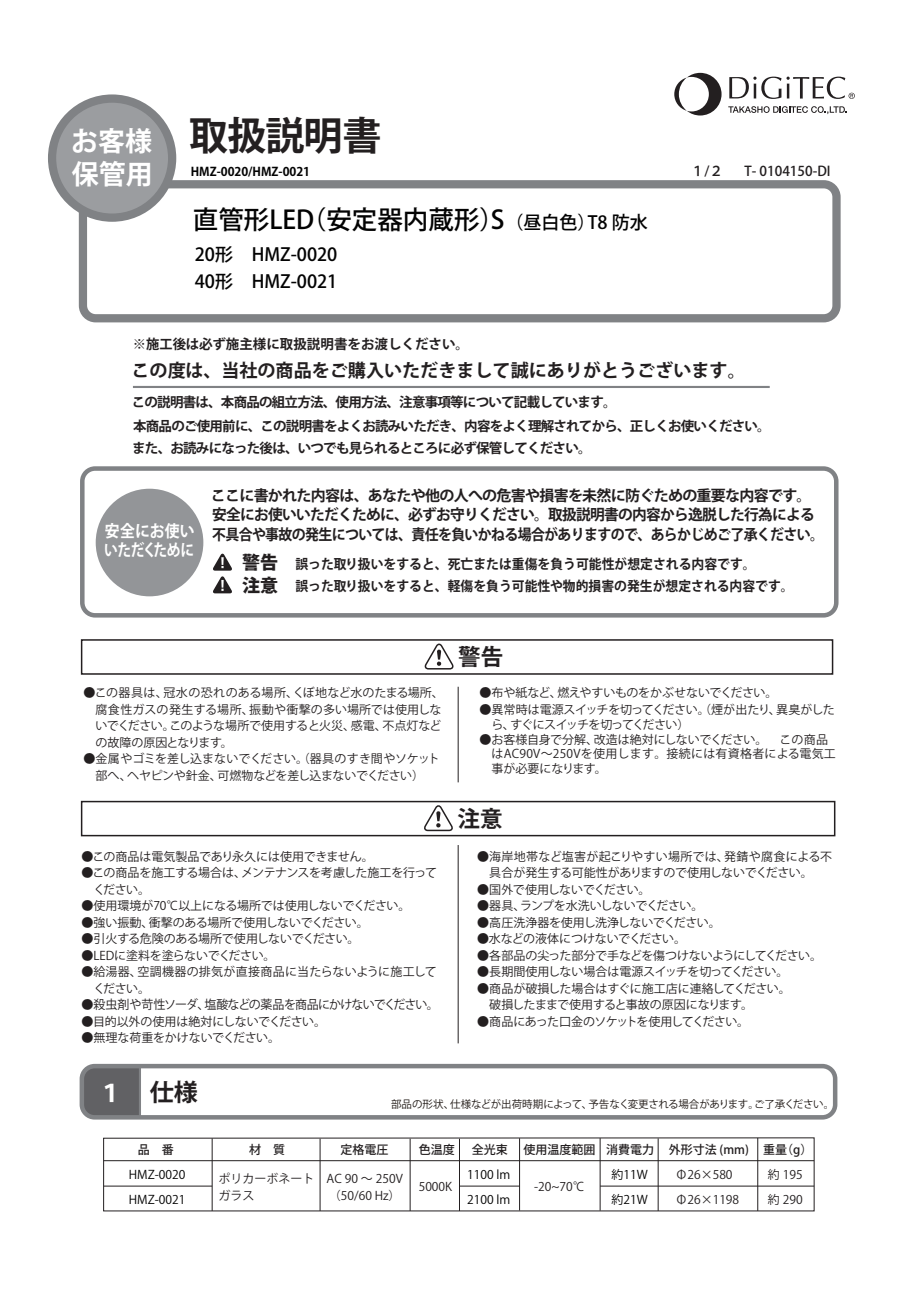
<style>
.page{position:relative;width:919px;height:1289px;background:#fff}
.page>*{position:absolute;margin:0;border:0;box-sizing:border-box;transform-origin:0 0}
.t1{font:700 39px "Koz Go Pro";letter-spacing:-.025em;color:#231f20}
.t2{font:700 27px "Koz Go Pro";color:#fff}
.t3{font:500 25.5px "Koz Go Pro";color:#030303}
.t4{font:700 24px "Koz Go Pro";color:#231f20}
.t5{font:700 22.5px "Koz Go Pro";color:#231f20}
.t6{font:700 18px "Koz Go Pro";color:#231f20}
.t7{font:500 18px/27px "Koz Go Pro";color:#030303}
.t8{font:800 18px/23.1px "Koz Go Pro";color:#231f20}
.t9{font:700 16.5px "Koz Go Pro";letter-spacing:-.04em;color:#fff;scale:.83 1}
.t10{font:700 15px "Koz Go Pro";letter-spacing:-.05em;color:#231f20}
.t11{font:700 15px "Koz Go Pro";letter-spacing:-.05em;color:#231f20;scale:.93 1}
.t12{font:700 13.5px/23.1px "Koz Go Pro";letter-spacing:-.055em;color:#231f20}
.t13{font:700 13.5px/22.6px "Koz Go Pro";color:#231f20;scale:.95 1}
.t14{font:700 13.5px "Koz Go Pro";color:#231f20}
.t15{font:500 13.5px "Koz Go Pro";color:#231f20}
.t16{font:12.3px "Koz Go Pro";letter-spacing:-.07em;color:#231f20}
.t17{font:12px/16.5px "Koz Go Pro";letter-spacing:-.005em;color:#231f20}
.t18{font:12px/16.5px "Koz Go Pro";letter-spacing:-.03em;color:#231f20}
.t19{font:12px/15px "Koz Go Pro";letter-spacing:-.04em;color:#231f20}
.t20{font:12px "Koz Go Pro";letter-spacing:-.025em;color:#231f20}
.t21{font:500 12px "Koz Go Pro";color:#231f20}
.t22{font:12px/25.5px "Koz Go Pro";color:#030303}
.t23{font:12px/16.5px "Koz Go Pro";letter-spacing:.025em;color:#231f20}
.t24{font:12px "Koz Go Pro";letter-spacing:-.05em;color:#231f20}
.t25{font:700 12px "Koz Go Pro";color:#030303}
.t26{font:12px "Koz Go Pro";letter-spacing:-.035em;color:#231f20}
.t27{font:10.5px "Koz Go Pro";letter-spacing:-.03em;color:#1e1713}
.s1{font-size:27px;color:#fff}
.s2{font-size:12px}
.s3{color:#fff}
</style>
<div class="page">
<div style="left:79px;top:180px;width:761px;height:142px;border:8px solid #808285;border-radius:13px"></div>
<div style="left:52px;top:99px;width:120px;height:119px;background:#9b9da0;border-radius:50%"></div>
<div style="left:48px;top:94px;width:128px;height:128px;border:8px solid #808285;border-radius:50%"></div>
<svg style="left:728px;top:106px;width:119px;height:8px"></svg>
<svg style="left:674px;top:73px;width:47px;height:42px"></svg>
<svg style="left:729px;top:77px;width:125px;height:22px"></svg>
<div style="left:96px;top:488px;width:107px;height:108px;background:#939598;border-radius:50%"></div>
<svg style="left:213px;top:576px;width:19px;height:17px"></svg>
<svg style="left:213px;top:553px;width:19px;height:17px"></svg>
<div style="left:80px;top:466px;width:758px;height:151px;border:5px solid #808285;border-radius:13px"></div>
<hr style="left:133px;top:386px;width:636px;height:2px;background:#808285">
<div style="left:81px;top:639px;width:752px;height:35px;border:2px solid #231f20"></div>
<svg style="left:424px;top:641px;width:31px;height:29px"></svg>
<div style="left:81px;top:800px;width:754px;height:36px;border:2px solid #231f20"></div>
<svg style="left:424px;top:805px;width:29px;height:27px"></svg>
<hr style="left:458px;top:686px;width:1px;height:96px;background:#231f20">
<hr style="left:458px;top:845px;width:1px;height:198px;background:#231f20">
<div style="left:80px;top:1063px;width:757px;height:56px;border:4px solid #808285;border-radius:13px"></div>
<hr style="left:104px;top:1160px;width:710px;height:1px;background:#231f20">
<hr style="left:757px;top:1137px;width:1px;height:73px;background:#231f20">
<hr style="left:658px;top:1138px;width:1px;height:72px;background:#231f20">
<hr style="left:600px;top:1138px;width:1px;height:72px;background:#231f20">
<hr style="left:212px;top:1138px;width:1px;height:72px;background:#231f20">
<hr style="left:459px;top:1138px;width:1px;height:72px;background:#231f20">
<hr style="left:519px;top:1138px;width:1px;height:72px;background:#231f20">
<hr style="left:410px;top:1138px;width:1px;height:72px;background:#231f20">
<hr style="left:320px;top:1138px;width:1px;height:72px;background:#231f20">
<svg style="left:80px;top:1064px;width:62px;height:56px;background:#6f6f72"></svg>
<hr style="left:104px;top:1185px;width:108px;height:1px;background:#231f20">
<hr style="left:459px;top:1185px;width:60px;height:1px;background:#231f20">
<hr style="left:600px;top:1185px;width:214px;height:1px;background:#231f20">
<h1 class="t1" style="left:71px;top:111px;width:312px"><span class="s1">お客様</span> 取扱説明書</h1>
<h2 class="t2" style="left:72px;top:156px;width:82px">保管用</h2>
<p class="t25" style="left:191px;top:163px;width:121px">HMZ-0020/HMZ-0021</p>
<p class="t15" style="left:691px;top:162px;width:141px">１/２　 T- 0104150-DI</p>
<h3 class="t3" style="left:193px;top:204px;width:314px">直管形LED（安定器内蔵形）S</h3>
<h3 class="t7" style="left:195px;top:242px;width:40px">20形<br>40形</h3>
<h3 class="t7" style="left:252px;top:242px;width:87px">HMZ-0020<br>HMZ-0021</h3>
<h3 class="t7" style="left:505px;top:210px;width:144px">（昼白色）T8 防水</h3>
<p class="t14" style="left:133px;top:335px;width:337px">※施工後は必ず施主様に取扱説明書をお渡しください。</p>
<h3 class="t6" style="left:131px;top:359px;width:615px">この度は、当社の商品をご購入いただきまして誠にありがとうございます。</h3>
<p class="t12" style="left:132px;top:391px;width:640px">この説明書は、本商品の組立方法、使用方法、注意事項等について記載しています。<br>本商品のご使用前に、この説明書をよくお読みいただき、内容をよく理解されてから、正しくお使いください。また、お読みになった後は、いつでも見られるところに必ず保管してください。</p>
<p class="t10" style="left:211px;top:485px;width:602px">ここに書かれた内容は、あなたや他の人への危害や損害を未然に防ぐための重要な内容です。</p>
<p class="t10" style="left:212px;top:505px;width:604px">安全にお使いいただくために、必ずお守りください。取扱説明書の内容から逸脱した行為による</p>
<p class="t11" style="left:105px;top:524px;width:774px"><sup>安全にお使い</sup> 不具合や事故の発生については、責任を負いかねる場合がありますので、あらかじめご了承ください。</p>
<h3 class="t9" style="left:104px;top:539px;width:110px">いただくために</h3>
<p class="t13" style="left:295px;top:553px;width:526px">誤った取り扱いをすると、死亡または重傷を負う可能性が想定される内容です。<br>誤った取り扱いをすると、軽傷を負う可能性や物的損害の発生が想定される内容です。</p>
<h3 class="t8" style="left:242px;top:551px;width:37px">警告注意</h3>
<p class="t17" style="left:96px;top:685px;width:350px;text-indent:-12px">●この器具は、冠水の恐れのある場所、くぼ地など水のたまる場所、腐食性ガスの発生する場所、振動や衝撃の多い場所では使用しないでください。このような場所で使用すると火災、感電、不点灯などの故障の原因となります。</p>
<p class="t17" style="left:84px;top:751px;width:357px;text-align:center">●金属やゴミを差し込まないでください。（器具のすき間やソケット部へ、ヘヤピンや針金、可燃物などを差し込まないでください）</p>
<p class="t17" style="left:81px;top:848px;width:294px">●この商品は電気製品であり永久には使用できません。</p>
<p class="t18" style="left:93px;top:865px;width:345px;text-indent:-12px">●この商品を施工する場合は、メンテナンスを考慮した施工を行ってください。</p>
<p class="t17" style="left:81px;top:898px;width:330px">●使用環境が70℃以上になる場所では使用しないでください。</p>
<p class="t20" style="left:81px;top:914px;width:289px">●強い振動、衝撃のある場所で使用しないでください。</p>
<p class="t18" style="left:81px;top:931px;width:280px">●引火する危険のある場所で使用しないでください。</p>
<p class="t17" style="left:81px;top:947px;width:196px">●LEDに塗料を塗らないでください。</p>
<p class="t23" style="left:93px;top:964px;width:345px;text-indent:-12px">●給湯器、空調機器の排気が直接商品に当たらないように施工してください。</p>
<p class="t16" style="left:81px;top:996px;width:359px"><span class="s2">●</span>殺虫剤や苛性ソーダ、塩酸などの薬品を商品にかけないでください。</p>
<p class="t17" style="left:81px;top:1013px;width:246px">●目的以外の使用は絶対にしないでください。</p>
<p class="t17" style="left:81px;top:1030px;width:200px">●無理な荷重をかけないでください。</p>
<h3 class="t5" style="left:458px;top:642px;width:46px">警告</h3>
<p class="t17" style="left:479px;top:685px;width:299px">●布や紙など、燃えやすいものをかぶせないでください。</p>
<p class="t19" style="left:491px;top:702px;width:345px;text-indent:-12px">●異常時は電源スイッチを切ってください。（煙が出たり、異臭がしたら、すぐにスイッチを切ってください）</p>
<p class="t17" style="left:491px;top:732px;width:346px;line-height:14.4px;text-indent:-12px">●お客様自身で分解、改造は絶対にしないでください。 この商品はAC90V～250Vを使用します。接続には有資格者による電気工事が必要になります。</p>
<h3 class="t5" style="left:457px;top:804px;width:46px">注意</h3>
<p class="t17" style="left:489px;top:848px;width:344px;text-indent:-12px">●海岸地帯など塩害が起こりやすい場所では、発錆や腐食による不具合が発生する可能性がありますので使用しないでください。</p>
<p class="t26" style="left:477px;top:881px;width:175px">●国外で使用しないでください。</p>
<p class="t19" style="left:477px;top:898px;width:227px">●器具、ランプを水洗いしないでください。</p>
<p class="t20" style="left:477px;top:914px;width:245px">●高圧洗浄器を使用し洗浄しないでください。</p>
<p class="t17" style="left:477px;top:931px;width:210px">●水などの液体につけないでください。</p>
<p class="t18" style="left:477px;top:947px;width:346px">●各部品の尖った部分で手などを傷つけないようにしてください。</p>
<p class="t18" style="left:477px;top:964px;width:312px">●長期間使用しない場合は電源スイッチを切ってください。</p>
<p class="t17" style="left:477px;top:980px;width:315px">●商品が破損した場合はすぐに施工店に連絡してください。　破損したままで使用すると事故の原因になります。</p>
<p class="t24" style="left:477px;top:1013px;width:273px">●商品にあった口金のソケットを使用してください。</p>
<h3 class="t4" style="left:98px;top:1076px;width:101px"><span class="s3">１</span> 仕様</h3>
<p class="t27" style="left:391px;top:1097px;width:444px">部品の形状、仕様などが出荷時期によって、予告なく変更される場合があります。ご了承ください。</p>
<p class="t21" style="left:138px;top:1141px;width:37px">品　番</p>
<p class="t21" style="left:249px;top:1141px;width:37px">材　質</p>
<p class="t21" style="left:340px;top:1141px;width:49px">定格電圧</p>
<p class="t21" style="left:418px;top:1141px;width:37px">色温度</p>
<p class="t21" style="left:471px;top:1141px;width:37px">全光束</p>
<p class="t21" style="left:523px;top:1141px;width:290px">使用温度範囲 消費電力 外形寸法 (mm) 重量（g）</p>
<p class="t22" style="left:129px;top:1161px;width:58px">HMZ-0020<br>HMZ-0021</p>
<p class="t22" style="left:611px;top:1161px;width:38px">約11W約21W</p>
<p class="t17" style="left:675px;top:1161px;width:65px;line-height:25.5px">Φ26×580<br>Φ26×1198</p>
<p class="t17" style="left:767px;top:1161px;width:36px;line-height:25.5px">約 195約 290</p>
<p class="t22" style="left:467px;top:1161px;width:45px">1100 lm<br>2100 lm</p>
<p class="t17" style="left:218px;top:1170px;width:97px">ポリカーボネートガラス</p>
<p class="t17" style="left:326px;top:1170px;width:78px">AC 90 ～ 250V（50/60 Hz）</p>
<p class="t17" style="left:418px;top:1179px;width:35px">5000K</p>
<p class="t17" style="left:534px;top:1179px;width:52px">-20~70℃</p>
</div>
